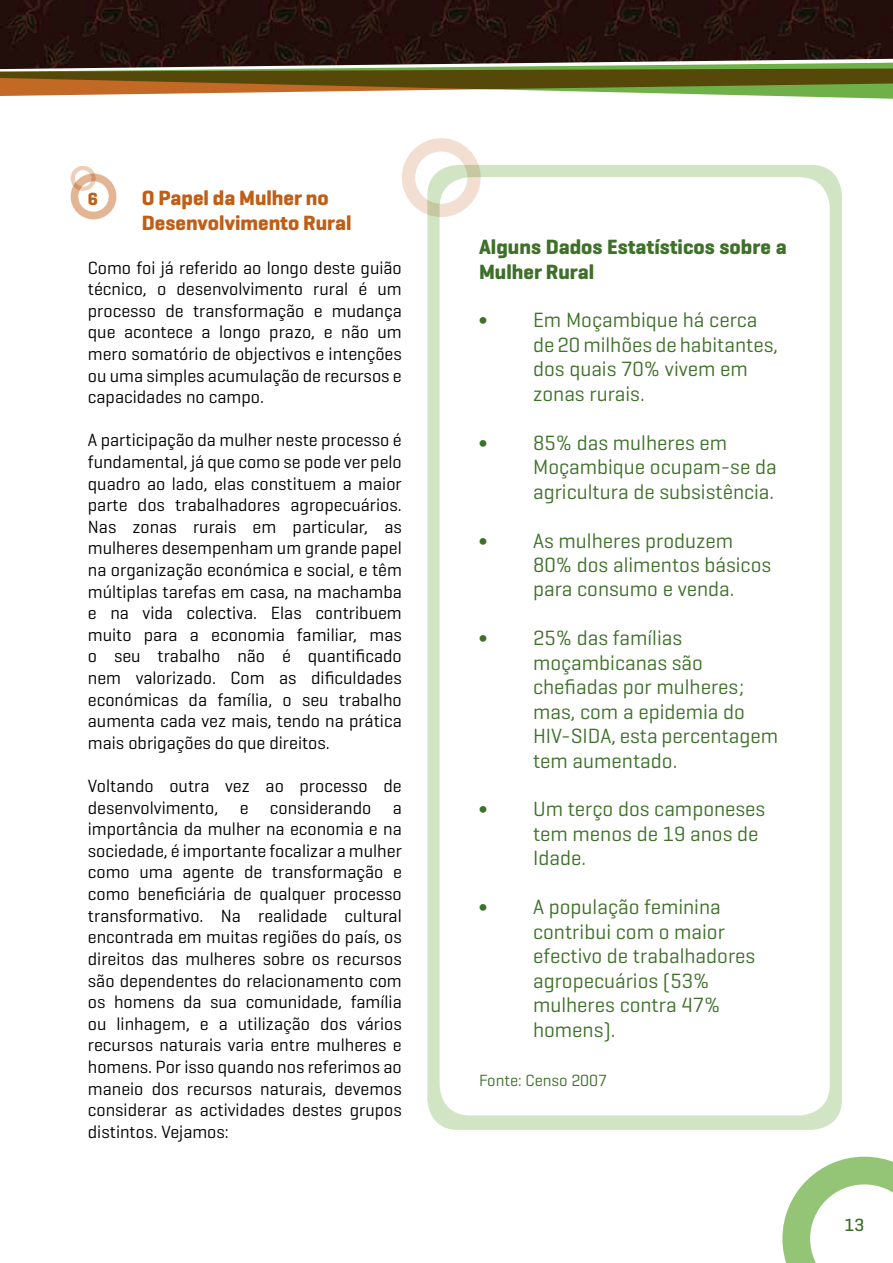
<style>
.page{position:relative;width:893px;height:1263px;background:#fff}
.page>*{position:absolute;margin:0;border:0;box-sizing:border-box;transform-origin:0 0}
.t1{font:21px/24.5px "Geogrotesque";color:#3e7029}
.t2{font:700 21px/24.5px "Geogrotesque";color:#3e7029}
.t3{font:700 21px/25.2px "Geogrotesque";color:#bf5e16}
.t4{font:18px/21.6px "Geogrotesque";color:#000;text-align:justify}
.t5{font:500 18px "Geogrotesque";color:#3e7029}
.t6{font:700 18px "Geogrotesque";color:#bf5e16}
.t7{font:16.5px "Geogrotesque";color:#3e7029}
</style>
<div class="page">
<img style="left:0;top:0;width:893px;height:62px">
<svg style="left:782px;top:1157px;width:111px;height:106px"></svg>
<svg style="left:0;top:62px;width:893px;height:37px"></svg>
<svg style="left:71px;top:166px;width:45px;height:53px"></svg>
<svg style="left:427px;top:165px;width:415px;height:965px"></svg>
<svg style="left:402px;top:138px;width:79px;height:79px"></svg>
<p class="t6" style="left:88px;top:188px;width:12px">6</p>
<p class="t3" style="left:142px;top:185px;width:211px">O Papel da Mulher no<br>Desenvolvimento Rural</p>
<p class="t4" style="left:88px;top:256px;width:315px">Como foi já referido ao longo deste guião técnico, o desenvolvimento rural é um processo de transformação e mudança que acontece a longo prazo, e não um mero somatório de objectivos e intenções ou uma simples acumulação de recursos e capacidades no campo.</p>
<p class="t4" style="left:88px;top:429px;width:315px">A participação da mulher neste processo é fundamental, já que como se pode ver pelo quadro ao lado, elas constituem a maior parte dos trabalhadores agropecuários.<br>Nas zonas rurais em particular, as mulheres desempenham um grande papel na organização económica e social, e têm múltiplas tarefas em casa, na machamba e na vida colectiva. Elas contribuem muito para a economia familiar, mas o seu trabalho não é quantificado nem valorizado. Com as dificuldades económicas da família, o seu trabalho aumenta cada vez mais, tendo na prática mais obrigações do que direitos.</p>
<p class="t4" style="left:88px;top:775px;width:315px">Voltando outra vez ao processo de desenvolvimento, e considerando a importância da mulher na economia e na sociedade, é importante focalizar a mulher como uma agente de transformação e como beneficiária de qualquer processo transformativo. Na realidade cultural encontrada em muitas regiões do país, os direitos das mulheres sobre os recursos são dependentes do relacionamento com os homens da sua comunidade, família ou linhagem, e a utilização dos vários recursos naturais varia entre mulheres e homens. Por isso quando nos referimos ao maneio dos recursos naturais, devemos considerar as actividades destes grupos distintos. Vejamos:</p>
<p class="t2" style="left:479px;top:235px;width:309px">Alguns Dados Estatísticos sobre a<br>Mulher Rural</p>
<p class="t1" style="left:479px;top:307px;width:9px">∫</p>
<p class="t1" style="left:533px;top:307px;width:247px">Em Moçambique há cerca de 20 milhões de habitantes, dos quais 70% vivem em zonas rurais.</p>
<p class="t1" style="left:479px;top:430px;width:9px">∫</p>
<p class="t1" style="left:533px;top:430px;width:245px">85% das mulheres em<br>Moçambique ocupam-se da agricultura de subsistência.</p>
<p class="t1" style="left:479px;top:527px;width:9px">∫</p>
<p class="t1" style="left:533px;top:527px;width:240px">As mulheres produzem<br>80% dos alimentos básicos para consumo e venda.</p>
<p class="t1" style="left:479px;top:625px;width:9px">∫</p>
<p class="t1" style="left:533px;top:625px;width:247px">25% das famílias moçambicanas são chefiadas por mulheres; mas, com a epidemia do<br>HIV-SIDA, esta percentagem tem aumentado.</p>
<p class="t1" style="left:479px;top:796px;width:9px">∫</p>
<p class="t1" style="left:533px;top:796px;width:234px">Um terço dos camponeses tem menos de 19 anos de<br>Idade.</p>
<p class="t1" style="left:479px;top:894px;width:9px">∫</p>
<p class="t1" style="left:533px;top:894px;width:224px">A população feminina contribui com o maior efectivo de trabalhadores agropecuários (53% mulheres contra 47% homens).</p>
<p class="t7" style="left:479px;top:1069px;width:130px">Fonte: Censo 2007</p>
<p class="t5" style="left:844px;top:1214px;width:21px">13</p>
</div>
